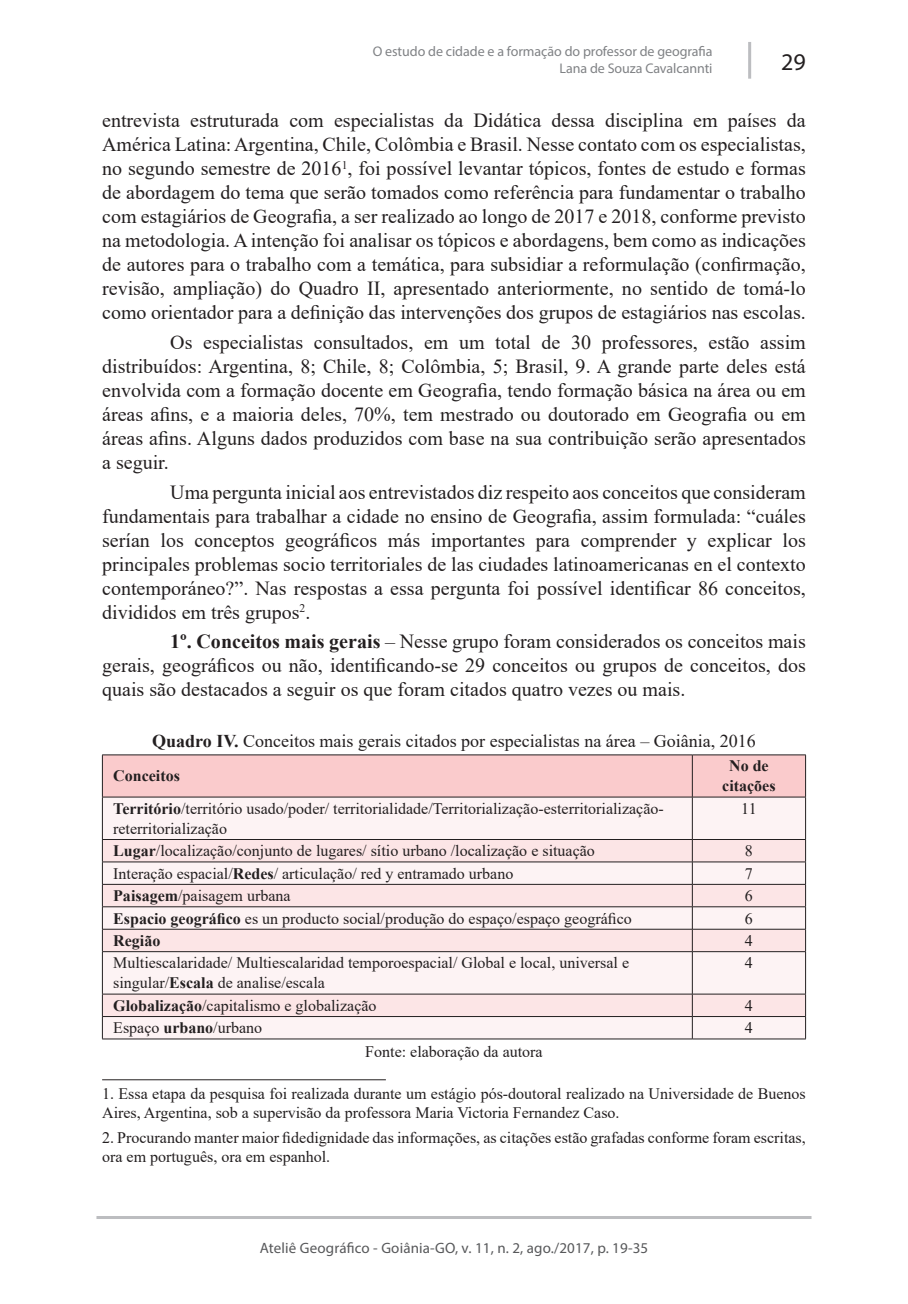
<style>
.page{position:relative;width:908px;height:1304px;background:#fff}
.page>*{position:absolute;margin:0;border:0;box-sizing:border-box;transform-origin:0 0}
.t1{font:24px "Myriad Pro";color:#231f20}
.t2{font:20px/24px "Times New Roman";color:#231f20;text-align:justify}
.t3{font:18px "Times New Roman";color:#231f20}
.t4{font:16px/20px "Times New Roman";color:#231f20}
.t5{font:700 16px/20px "Times New Roman";color:#231f20;text-align:center}
.t6{font:15px "Myriad Pro";letter-spacing:.01em;color:#57585a}
.t7{font:14px/16.8px "Myriad Pro";letter-spacing:-.005em;color:#808285;text-align:right}
.s1{font-weight:700}
</style>
<div class="page">
<hr style="left:96px;top:1216px;width:715px;height:3px;background:#bcbdc0">
<hr style="left:747px;top:42px;width:3px;height:37px;background:#bcbdc0">
<div style="left:103px;top:756px;width:701px;height:41px;background:#facbcc"></div>
<div style="left:103px;top:798px;width:701px;height:241px;background:#fdf3f4"></div>
<svg style="left:103px;top:840px;width:701px;height:176px;fill:#fce5e6"></svg>
<hr style="left:102px;top:755px;width:590px;height:1px;background:#231f20">
<hr style="left:102px;top:755px;width:1px;height:42px;background:#231f20">
<hr style="left:692px;top:755px;width:113px;height:1px;background:#231f20">
<hr style="left:691px;top:755px;width:1px;height:42px;background:#231f20">
<hr style="left:804px;top:755px;width:1px;height:42px;background:#231f20">
<hr style="left:102px;top:797px;width:590px;height:1px;background:#231f20">
<hr style="left:102px;top:797px;width:1px;height:42px;background:#231f20">
<hr style="left:692px;top:797px;width:113px;height:1px;background:#231f20">
<hr style="left:691px;top:797px;width:1px;height:42px;background:#231f20">
<hr style="left:804px;top:797px;width:1px;height:42px;background:#231f20">
<hr style="left:102px;top:839px;width:590px;height:1px;background:#231f20">
<hr style="left:692px;top:839px;width:113px;height:1px;background:#231f20">
<hr style="left:102px;top:862px;width:590px;height:1px;background:#231f20">
<hr style="left:692px;top:862px;width:113px;height:1px;background:#231f20">
<hr style="left:102px;top:884px;width:590px;height:1px;background:#231f20">
<hr style="left:692px;top:884px;width:113px;height:1px;background:#231f20">
<hr style="left:102px;top:906px;width:590px;height:1px;background:#231f20">
<hr style="left:692px;top:906px;width:113px;height:1px;background:#231f20">
<hr style="left:102px;top:929px;width:590px;height:1px;background:#231f20">
<svg style="left:102px;top:840px;width:1px;height:111px"></svg>
<hr style="left:692px;top:929px;width:113px;height:1px;background:#231f20">
<svg style="left:691px;top:840px;width:1px;height:111px"></svg>
<svg style="left:804px;top:840px;width:1px;height:111px"></svg>
<hr style="left:102px;top:951px;width:590px;height:1px;background:#231f20">
<hr style="left:102px;top:952px;width:1px;height:42px;background:#231f20">
<hr style="left:692px;top:951px;width:113px;height:1px;background:#231f20">
<hr style="left:691px;top:952px;width:1px;height:42px;background:#231f20">
<hr style="left:804px;top:952px;width:1px;height:42px;background:#231f20">
<hr style="left:102px;top:994px;width:590px;height:1px;background:#231f20">
<hr style="left:692px;top:994px;width:113px;height:1px;background:#231f20">
<hr style="left:102px;top:1016px;width:590px;height:1px;background:#231f20">
<svg style="left:102px;top:994px;width:1px;height:45px"></svg>
<hr style="left:692px;top:1016px;width:113px;height:1px;background:#231f20">
<svg style="left:691px;top:994px;width:1px;height:45px"></svg>
<svg style="left:804px;top:994px;width:1px;height:45px"></svg>
<hr style="left:102px;top:1039px;width:590px;height:1px;background:#231f20">
<hr style="left:692px;top:1039px;width:113px;height:1px;background:#231f20">
<hr style="left:102px;top:1079px;width:284px;height:1px;background:#231f20">
<p class="t7" style="left:372px;top:43px;width:341px">O estudo de cidade e a formação do professor de geografia<br>Lana de Souza Cavalcannti</p>
<p class="t1" style="left:780px;top:47px;width:26px">29</p>
<p class="t2" style="left:102px;top:108px;width:705px">entrevista estruturada com especialistas da Didática dessa disciplina em países da América Latina: Argentina, Chile, Colômbia e Brasil. Nesse contato com os especialistas, no segundo semestre de 2016<sup>1</sup>, foi possível levantar tópicos, fontes de estudo e formas de abordagem do tema que serão tomados como referência para fundamentar o trabalho com estagiários de Geografia, a ser realizado ao longo de 2017 e 2018, conforme previsto na metodologia. A intenção foi analisar os tópicos e abordagens, bem como as indicações de autores para o trabalho com a temática, para subsidiar a reformulação (confirmação, revisão, ampliação) do Quadro II, apresentado anteriormente, no sentido de tomá-lo como orientador para a definição das intervenções dos grupos de estagiários nas escolas.</p>
<p class="t2" style="left:102px;top:330px;width:705px;text-indent:68px">Os especialistas consultados, em um total de 30 professores, estão assim distribuídos: Argentina, 8; Chile, 8; Colômbia, 5; Brasil, 9. A grande parte deles está envolvida com a formação docente em Geografia, tendo formação básica na área ou em áreas afins, e a maioria deles, 70%, tem mestrado ou doutorado em Geografia ou em áreas afins. Alguns dados produzidos com base na sua contribuição serão apresentados a seguir.</p>
<p class="t2" style="left:102px;top:479px;width:705px;text-indent:68px">Uma pergunta inicial aos entrevistados diz respeito aos conceitos que consideram fundamentais para trabalhar a cidade no ensino de Geografia, assim formulada: “cuáles serían los conceptos geográficos más importantes para comprender y explicar los principales problemas socio territoriales de las ciudades latinoamericanas en el contexto contemporáneo?”. Nas respostas a essa pergunta foi possível identificar 86 conceitos, divididos em três grupos<sup>2</sup>.</p>
<p class="t2" style="left:102px;top:629px;width:704px;text-indent:68px"><span class="s1">1º. Conceitos mais gerais</span> – Nesse grupo foram considerados os conceitos mais gerais, geográficos ou não, identificando-se 29 conceitos ou grupos de conceitos, dos quais são destacados a seguir os que foram citados quatro vezes ou mais.</p>
<p class="t3" style="left:152px;top:728px;width:605px"><span class="s1">Quadro IV.</span> Conceitos mais gerais citados por especialistas na área – Goiânia, 2016</p>
<p class="t5" style="left:113px;top:766px;width:68px">Conceitos</p>
<p class="t5" style="left:722px;top:756px;width:55px">No de citações</p>
<p class="t4" style="left:113px;top:798px;width:552px"><span class="s1">Território</span>/território usado/poder/ territorialidade/Territorialização-esterritorialização&shy;reterritorialização</p>
<p class="t4" style="left:741px;top:798px;width:17px">11</p>
<p class="t4" style="left:113px;top:840px;width:483px"><span class="s1">Lugar</span>/localização/conjunto de lugares/ sítio urbano /localização e situação</p>
<p class="t4" style="left:744px;top:840px;width:9px">8</p>
<p class="t4" style="left:113px;top:863px;width:401px">Interação espacial/<span class="s1">Redes</span>/ articulação/ red y entramado urbano</p>
<p class="t4" style="left:744px;top:863px;width:9px">7</p>
<p class="t4" style="left:113px;top:885px;width:179px"><span class="s1">Paisagem</span>/paisagem urbana</p>
<p class="t4" style="left:744px;top:885px;width:9px">6</p>
<p class="t4" style="left:113px;top:908px;width:520px"><span class="s1">Espacio geográfico</span> es un producto social/produção do espaço/espaço geográfico</p>
<p class="t4" style="left:744px;top:908px;width:9px">6</p>
<p class="t5" style="left:113px;top:930px;width:49px">Região</p>
<p class="t4" style="left:744px;top:930px;width:9px">4</p>
<p class="t4" style="left:113px;top:953px;width:517px">Multiescalaridade/ Multiescalaridad temporoespacial/ Global e local, universal e singular/<span class="s1">Escala</span> de analise/escala</p>
<p class="t4" style="left:744px;top:953px;width:9px">4</p>
<p class="t4" style="left:113px;top:995px;width:265px"><span class="s1">Globalização</span>/capitalismo e globalização</p>
<p class="t4" style="left:744px;top:995px;width:9px">4</p>
<p class="t4" style="left:113px;top:1017px;width:150px">Espaço <span class="s1">urbano</span>/urbano</p>
<p class="t4" style="left:744px;top:1017px;width:9px">4</p>
<p class="t4" style="left:365px;top:1041px;width:179px">Fonte: elaboração da autora</p>
<p class="t4" style="left:102px;top:1083px;width:704px;line-height:19.2px">1. Essa etapa da pesquisa foi realizada durante um estágio pós-doutoral realizado na Universidade de Buenos<br>Aires, Argentina, sob a supervisão da professora Maria Victoria Fernandez Caso.</p>
<p class="t4" style="left:102px;top:1128px;width:705px;line-height:19.2px">2. Procurando manter maior fidedignidade das informações, as citações estão grafadas conforme foram escritas, ora em português, ora em espanhol.</p>
<p class="t6" style="left:259px;top:1239px;width:390px">Ateliê Geográfico - Goiânia-GO, v. 11, n. 2, ago./2017, p. 19-35</p>
</div>
